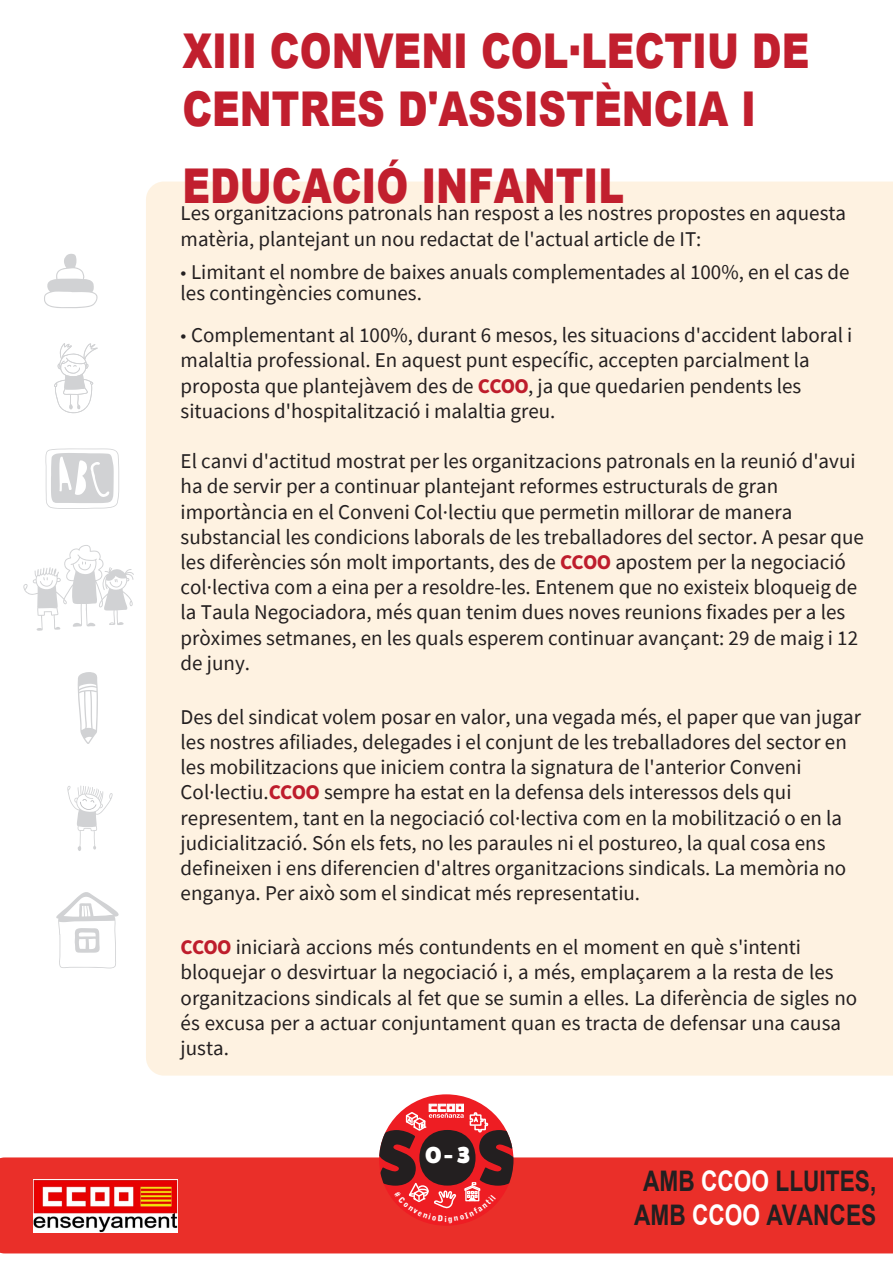
<style>
.page{position:relative;width:893px;height:1263px;background:#fff}
.page>*{position:absolute;margin:0;border:0;box-sizing:border-box;transform-origin:0 0}
.t1{font:800 77.25px "Fat Frank";color:#231f20}
.t2{font:900 48px/58.5px "Arial";color:#c11f2e;scale:.8 1}
.t3{font:700 28.35px/33.9px "Arial";color:#231f20;text-align:center;scale:.8 1}
.t4{font:800 23.1px "Fat Frank";color:#fff}
.t5{font:21px/25.2px "Source Sans Pro";color:#231f20}
.s1{font-family:"Myriad Pro"}
.s2{font-weight:700;color:#be1d2c}
.s3{color:#fff}
</style>
<div class="page">
<div style="left:0;top:1157px;width:893px;height:96px;background:#ea2f29"></div>
<div style="left:146px;top:182px;width:747px;height:894px;background:#fef2e1"></div>
<div style="left:379px;top:1094px;width:134px;height:132px;background:#ee1d23;border-radius:50%"></div>
<div style="left:434px;top:1142px;width:27px;height:29px;background:#231f20;border-radius:50%"></div>
<svg style="left:404px;top:1103px;width:85px;height:30px"></svg>
<svg style="left:23px;top:545px;width:111px;height:86px"></svg>
<svg style="left:54px;top:343px;width:44px;height:70px"></svg>
<svg style="left:45px;top:448px;width:74px;height:61px"></svg>
<svg style="left:78px;top:672px;width:20px;height:72px"></svg>
<svg style="left:67px;top:786px;width:46px;height:65px"></svg>
<svg style="left:56px;top:892px;width:63px;height:76px"></svg>
<svg style="left:44px;top:254px;width:54px;height:54px"></svg>
<img style="left:34px;top:1179px;width:144px;height:53px">
<svg style="left:394px;top:1182px;width:102px;height:41px"></svg>
<h2 class="t2" style="left:182px;top:20px;width:785px">XIII CONVENI COL·LECTIU DE<br>CENTRES D'ASSISTÈNCIA I</h2>
<h2 class="t2" style="left:182px;top:155px;width:554px">EDUCACIÓ INFANTIL</h2>
<p class="t5" style="left:181px;top:201px;width:667px">Les organitzacions patronals han respost a les nostres propostes en aquesta matèria, plantejant un nou redactat de l'actual article de IT:</p>
<p class="t5" style="left:181px;top:262px;width:670px;line-height:21px"><span class="s1">•</span> Limitant el nombre de baixes anuals complementades al 100%, en el cas de les contingències comunes.</p>
<p class="t5" style="left:181px;top:322px;width:673px"><span class="s1">•</span> Complementant al 100%, durant 6 mesos, les situacions d'accident laboral i malaltia professional. En aquest punt específic, accepten parcialment la proposta que plantejàvem des de <span class="s2">CCOO</span>, ja que quedarien pendents les situacions d'hospitalització i malaltia greu.</p>
<p class="t5" style="left:181px;top:448px;width:685px">El canvi d'actitud mostrat per les organitzacions patronals en la reunió d'avui ha de servir per a continuar plantejant reformes estructurals de gran importància en el Conveni Col·lectiu que permetin millorar de manera substancial les condicions laborals de les treballadores del sector. A pesar que les diferències són molt importants, des de <span class="s2">CCOO</span> apostem per la negociació col·lectiva com a eina per a resoldre-les. Entenem que no existeix bloqueig de la Taula Negociadora, més quan tenim dues noves reunions fixades per a les pròximes setmanes, en les quals esperem continuar avançant: 29 de maig i 12 de juny.</p>
<p class="t5" style="left:181px;top:704px;width:682px">Des del sindicat volem posar en valor, una vegada més, el paper que van jugar les nostres afiliades, delegades i el conjunt de les treballadores del sector en les mobilitzacions que iniciem contra la signatura de l'anterior Conveni Col·lectiu.<span class="s2">CCOO</span> sempre ha estat en la defensa dels interessos dels qui representem, tant en la negociació col·lectiva com en la mobilització o en la judicialització. Són els fets, no les paraules ni el postureo, la qual cosa ens defineixen i ens diferencien d'altres organitzacions sindicals. La memòria no enganya. Per això som el sindicat més representatiu.</p>
<p class="t5" style="left:181px;top:934px;width:678px"><span class="s2">CCOO</span> iniciarà accions més contundents en el moment en què s'intenti bloquejar o desvirtuar la negociació i, a més, emplaçarem a la resta de les organitzacions sindicals al fet que se sumin a elles. La diferència de sigles no és excusa per a actuar conjuntament quan es tracta de defensar una causa justa.</p>
<h1 class="t1" style="left:375px;top:1114px;width:146px">SOS</h1>
<p class="t4" style="left:426px;top:1142px;width:46px">0 - 3</p>
<h3 class="t3" style="left:634px;top:1164px;width:304px">AMB <span class="s3">CCOO</span> LLUITES,<br>AMB <span class="s3">CCOO</span> AVANCES</h3>
</div>
